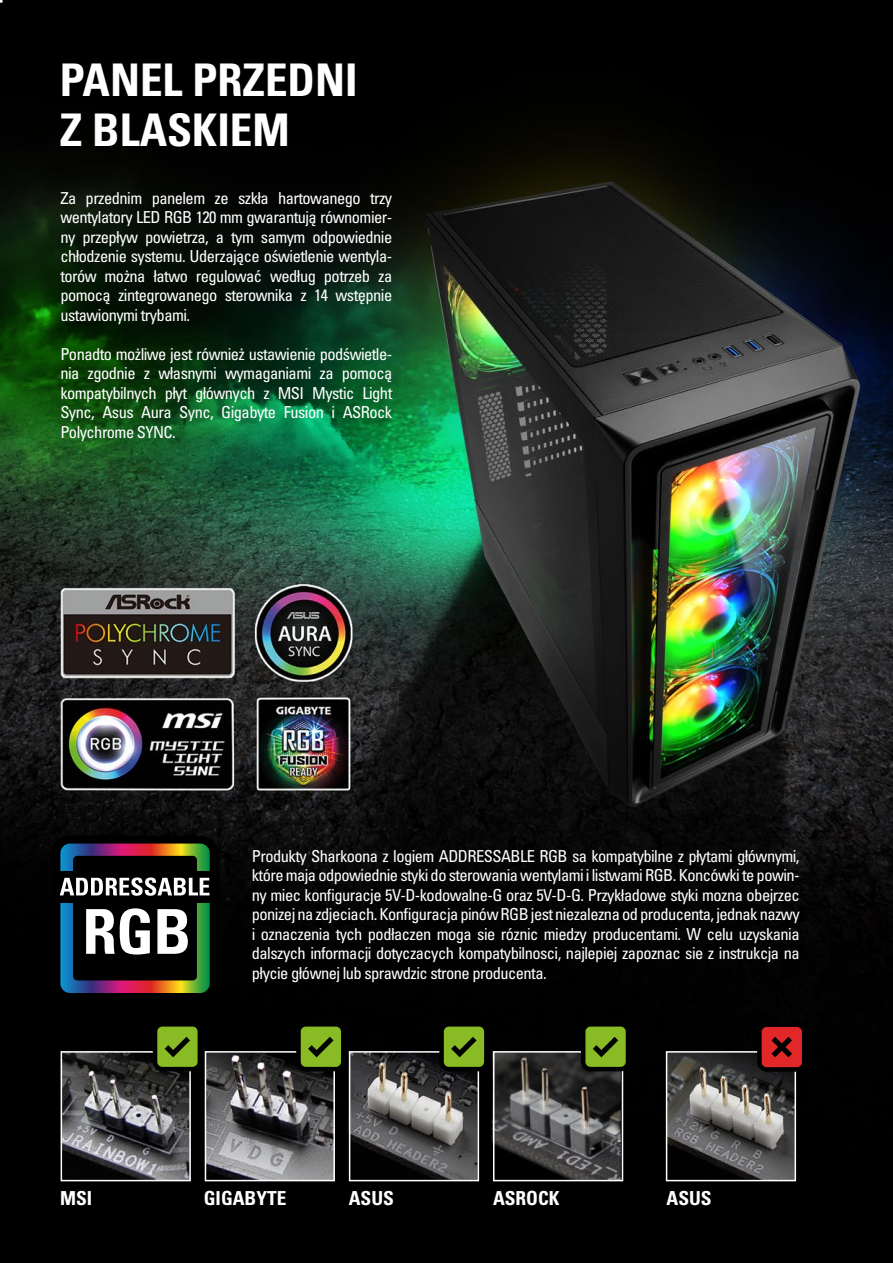
<style>
.page{position:relative;width:893px;height:1263px;background:#fff}
.page>*{position:absolute;margin:0;border:0;box-sizing:border-box;transform-origin:0 0}
.t1{font:45px/49.5px "Univers LTCYR 67 Bold Cond";color:#fff}
.t2{font:19.35px "Univers LTCYR 67 Bold Cond";color:#fff}
.t3{font:condensed 16.5px/19.5px "Univers LTCYR 57";letter-spacing:-.035em;color:#fff;text-align:justify}
</style>
<div class="page">
<img style="left:0;top:0;width:893px;height:1263px">
<div style="left:61px;top:1051px;width:130px;height:130px;border:2px solid #fff"></div>
<div style="left:205px;top:1051px;width:130px;height:130px;border:2px solid #fff"></div>
<div style="left:349px;top:1051px;width:130px;height:130px;border:2px solid #fff"></div>
<div style="left:493px;top:1051px;width:130px;height:130px;border:2px solid #fff"></div>
<div style="left:666px;top:1051px;width:130px;height:130px;border:2px solid #fff"></div>
<svg style="left:757px;top:1022px;width:49px;height:50px;background:#7f1616"></svg>
<svg style="left:153px;top:1022px;width:49px;height:49px;background:#527016"></svg>
<svg style="left:296px;top:1022px;width:49px;height:49px;background:#527016"></svg>
<svg style="left:439px;top:1022px;width:50px;height:49px;background:#506e15"></svg>
<svg style="left:581px;top:1022px;width:49px;height:49px;background:#527016"></svg>
<div style="left:52px;top:835px;width:167px;height:167px;background:#000;border-radius:18px"></div>
<svg style="left:60px;top:843px;width:150px;height:150px"></svg>
<h1 class="t1" style="left:60px;top:55px;width:299px">PANEL PRZEDNI<br>Z BLASKIEM</h1>
<p class="t3" style="left:60px;top:188px;width:333px">Za przednim panelem ze szkła hartowanego trzy wentylatory LED RGB 120 mm gwarantują równomier&shy;ny przepływ powietrza, a tym samym odpowiednie chłodzenie systemu. Uderzające oświetlenie wentyla&shy;torów można łatwo regulować według potrzeb za pomocą zintegrowanego sterownika z 14 wstępnie ustawionymi trybami.</p>
<p class="t3" style="left:60px;top:344px;width:333px">Ponadto możliwe jest również ustawienie podświetle&shy;nia zgodnie z własnymi wymaganiami za pomocą kompatybilnych płyt głównych z MSI Mystic Light Sync, Asus Aura Sync, Gigabyte Fusion i ASRock Polychrome SYNC.</p>
<p class="t3" style="left:252px;top:845px;width:549px">Produkty Sharkoona z logiem ADDRESSABLE RGB sa kompatybilne z płytami głównymi, które maja odpowiednie styki do sterowania wentylami i listwami RGB. Koncówki te powin&shy;ny miec konfiguracje 5V-D-kodowalne-G oraz 5V-D-G. Przykładowe styki mozna obejrzec ponizej na zdjeciach. Konfiguracja pinów RGB jest niezalezna od producenta, jednak nazwy i oznaczenia tych podłaczen moga sie róznic miedzy producentami. W celu uzyskania dalszych informacji dotyczacych kompatybilnosci, najlepiej zapoznac sie z instrukcja na płycie głównej lub sprawdzic strone producenta.</p>
<p class="t2" style="left:60px;top:1186px;width:34px">MSI</p>
<p class="t2" style="left:204px;top:1186px;width:84px">GIGABYTE</p>
<p class="t2" style="left:349px;top:1186px;width:47px">ASUS</p>
<p class="t2" style="left:493px;top:1186px;width:68px">ASROCK</p>
<p class="t2" style="left:666px;top:1186px;width:47px">ASUS</p>
</div>
